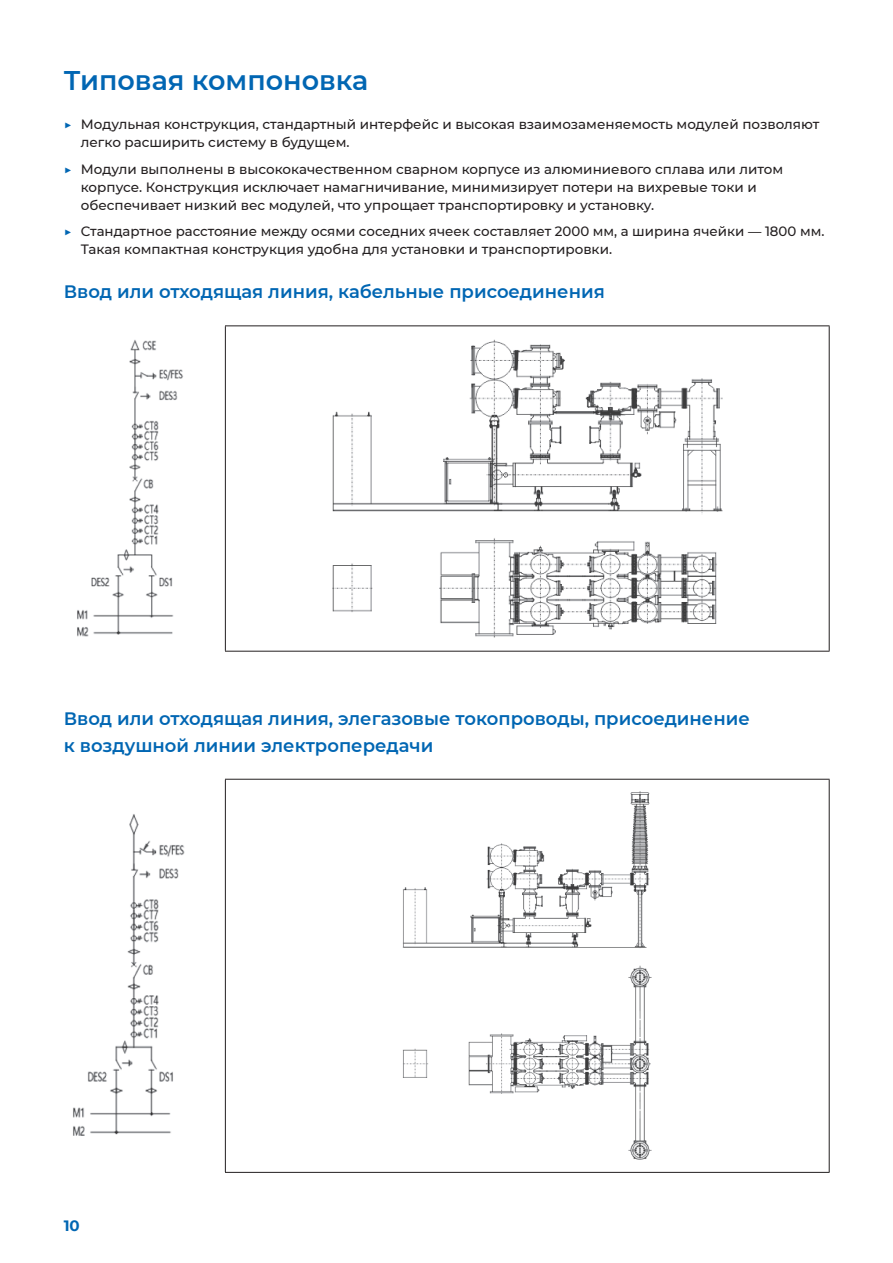
<style>
.page{position:relative;width:893px;height:1263px;background:#fff}
.page>*{position:absolute;margin:0;border:0;box-sizing:border-box;transform-origin:0 0}
.t1{font:600 27px "Montserrat";color:#0166b3}
.t2{font:600 18px/27px "Montserrat";color:#0166b3}
.t3{font:700 15px "Montserrat";color:#0166b3}
.t4{font:500 13.5px/18px "Montserrat";color:#231f20}
.s1{color:#0166b3}
</style>
<div class="page">
<hr style="left:225px;top:325px;width:605px;height:1px;background:#231f20">
<hr style="left:225px;top:326px;width:1px;height:325px;background:#231f20">
<hr style="left:829px;top:326px;width:1px;height:325px;background:#231f20">
<hr style="left:225px;top:651px;width:605px;height:1px;background:#231f20">
<img style="left:77px;top:340px;width:106px;height:297px">
<img style="left:332px;top:340px;width:390px;height:297px">
<hr style="left:225px;top:779px;width:605px;height:1px;background:#231f20">
<hr style="left:225px;top:780px;width:1px;height:392px;background:#231f20">
<hr style="left:829px;top:780px;width:1px;height:392px;background:#231f20">
<hr style="left:225px;top:1172px;width:605px;height:1px;background:#231f20">
<img style="left:73px;top:814px;width:112px;height:322px">
<img style="left:403px;top:792px;width:249px;height:367px">
<h1 class="t1" style="left:64px;top:61px;width:306px">Типовая компоновка</h1>
<p class="t4" style="left:81px;top:115px;width:740px;text-indent:-17px"><span class="s1">▶</span> Модульная конструкция, стандартный интерфейс и высокая взаимозаменяемость модулей позволяют легко расширить систему в будущем.</p>
<p class="t4" style="left:81px;top:159px;width:704px;text-indent:-17px"><span class="s1">▶</span> Модули выполнены в высококачественном сварном корпусе из алюминиевого сплава или литом корпусе. Конструкция исключает намагничивание, минимизирует потери на вихревые токи и обеспечивает низкий вес модулей, что упрощает транспортировку и установку.</p>
<p class="t4" style="left:81px;top:222px;width:745px;text-indent:-17px"><span class="s1">▶</span> Стандартное расстояние между осями соседних ячеек составляет 2000 мм, а ширина ячейки — 1800 мм.<br>Такая компактная конструкция удобна для установки и транспортировки.</p>
<h2 class="t2" style="left:64px;top:278px;width:543px">Ввод или отходящая линия, кабельные присоединения</h2>
<h2 class="t2" style="left:64px;top:704px;width:688px">Ввод или отходящая линия, элегазовые токопроводы, присоединение к воздушной линии электропередачи</h2>
<p class="t3" style="left:64px;top:1214px;width:18px">10</p>
</div>
